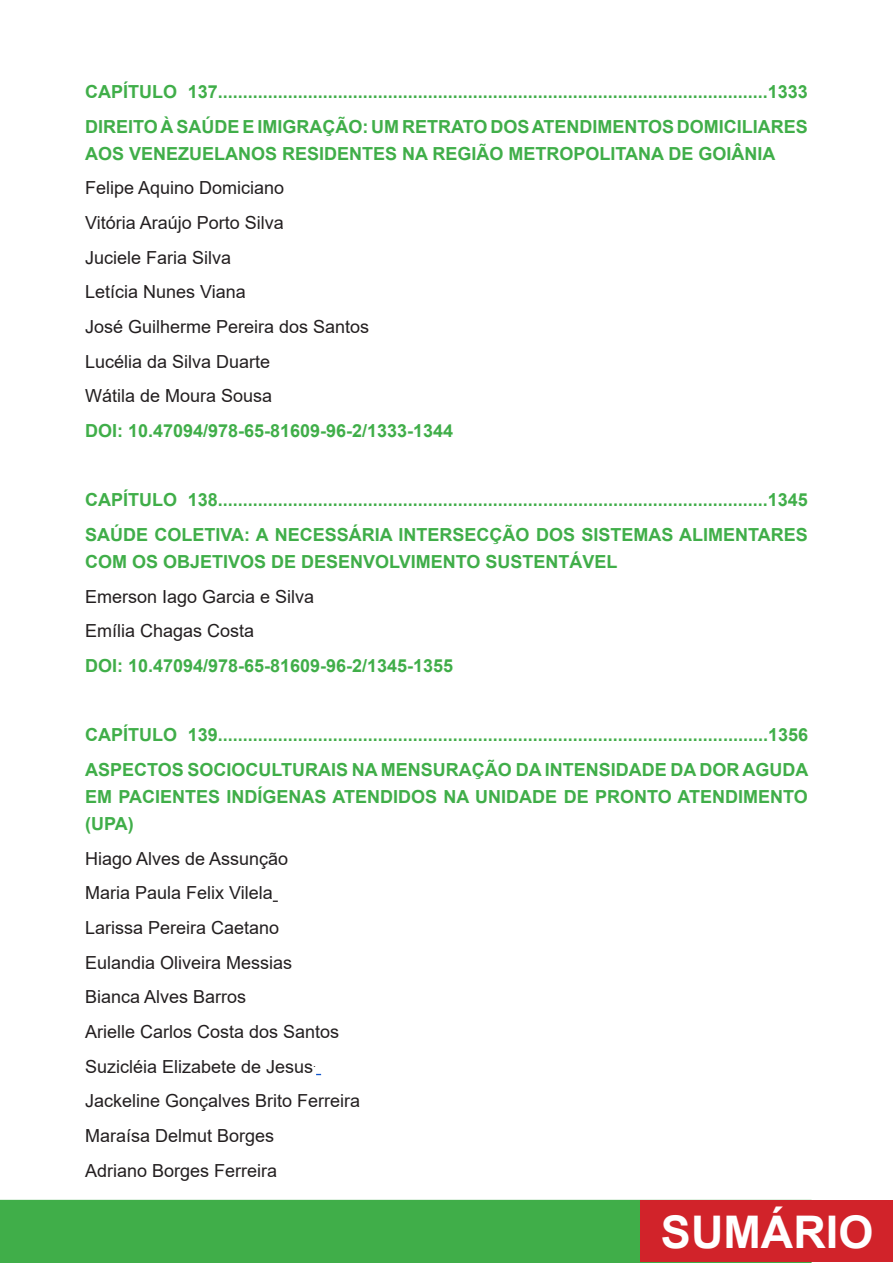
<style>
.page{position:relative;width:893px;height:1263px;background:#fff}
.page>*{position:absolute;margin:0;border:0;box-sizing:border-box;transform-origin:0 0}
.t1{font:700 45px "Arial";color:#fff}
.t2{font:700 18px/27px "Arial";color:#40ae49}
.Sem_Espaçamento_Corp{font:18px "Arial";color:#231f20}
</style>
<div class="page">
<div style="left:0;top:1200px;width:812px;height:63px;background:#40ae49"></div>
<div style="left:641px;top:1200px;width:252px;height:62px;background:#d1232a"></div>
<p class="t2" style="left:85px;top:79px;width:724px">CAPÍTULO 137..............................................................................................................1333</p>
<p class="t2" style="left:85px;top:113px;width:724px">DIREITO À SAÚDE E IMIGRAÇÃO: UM RETRATO DOS ATENDIMENTOS DOMICILIARES<br>AOS VENEZUELANOS RESIDENTES NA REGIÃO METROPOLITANA DE GOIÂNIA</p>
<p class="Sem_Espaçamento_Corp" style="left:85px;top:176px;width:201px">Felipe Aquino Domiciano</p>
<p class="Sem_Espaçamento_Corp" style="left:85px;top:210px;width:200px">Vitória Araújo Porto Silva</p>
<p class="Sem_Espaçamento_Corp" style="left:85px;top:245px;width:148px">Juciele Faria Silva</p>
<p class="Sem_Espaçamento_Corp" style="left:85px;top:280px;width:162px">Letícia Nunes Viana</p>
<p class="Sem_Espaçamento_Corp" style="left:85px;top:314px;width:286px">José Guilherme Pereira dos Santos</p>
<p class="Sem_Espaçamento_Corp" style="left:85px;top:349px;width:187px">Lucélia da Silva Duarte</p>
<p class="Sem_Espaçamento_Corp" style="left:85px;top:384px;width:189px">Wátila de Moura Sousa</p>
<p class="t2" style="left:85px;top:417px;width:370px">DOI: 10.47094/978-65-81609-96-2/1333-1344</p>
<p class="t2" style="left:85px;top:487px;width:724px">CAPÍTULO 138..............................................................................................................1345</p>
<p class="t2" style="left:85px;top:521px;width:724px">SAÚDE COLETIVA: A NECESSÁRIA INTERSECÇÃO DOS SISTEMAS ALIMENTARES<br>COM OS OBJETIVOS DE DESENVOLVIMENTO SUSTENTÁVEL</p>
<p class="Sem_Espaçamento_Corp" style="left:85px;top:584px;width:231px">Emerson Iago Garcia e Silva</p>
<p class="Sem_Espaçamento_Corp" style="left:85px;top:619px;width:171px">Emília Chagas Costa</p>
<p class="t2" style="left:85px;top:652px;width:370px">DOI: 10.47094/978-65-81609-96-2/1345-1355</p>
<p class="t2" style="left:85px;top:722px;width:724px">CAPÍTULO 139..............................................................................................................1356</p>
<p class="t2" style="left:85px;top:756px;width:725px;text-align:justify">ASPECTOS SOCIOCULTURAIS NA MENSURAÇÃO DA INTENSIDADE DA DOR AGUDA EM PACIENTES INDÍGENAS ATENDIDOS NA UNIDADE DE PRONTO ATENDIMENTO (UPA)</p>
<p class="Sem_Espaçamento_Corp" style="left:85px;top:846px;width:205px">Hiago Alves de Assunção</p>
<p class="Sem_Espaçamento_Corp" style="left:85px;top:880px;width:189px">Maria Paula Felix Vilela</p>
<p class="Sem_Espaçamento_Corp" style="left:85px;top:915px;width:196px">Larissa Pereira Caetano</p>
<p class="Sem_Espaçamento_Corp" style="left:85px;top:950px;width:209px">Eulandia Oliveira Messias</p>
<p class="Sem_Espaçamento_Corp" style="left:85px;top:984px;width:163px">Bianca Alves Barros</p>
<p class="Sem_Espaçamento_Corp" style="left:85px;top:1019px;width:256px">Arielle Carlos Costa dos Santos</p>
<p class="Sem_Espaçamento_Corp" style="left:85px;top:1054px;width:233px">Suzicléia Elizabete de Jesus<sup>.</sup></p>
<p class="Sem_Espaçamento_Corp" style="left:85px;top:1088px;width:277px">Jackeline Gonçalves Brito Ferreira</p>
<p class="Sem_Espaçamento_Corp" style="left:85px;top:1123px;width:191px">Maraísa Delmut Borges</p>
<p class="Sem_Espaçamento_Corp" style="left:85px;top:1158px;width:194px">Adriano Borges Ferreira</p>
<h1 class="t1" style="left:661px;top:1200px;width:214px">SUMÁRIO</h1>
</div>
